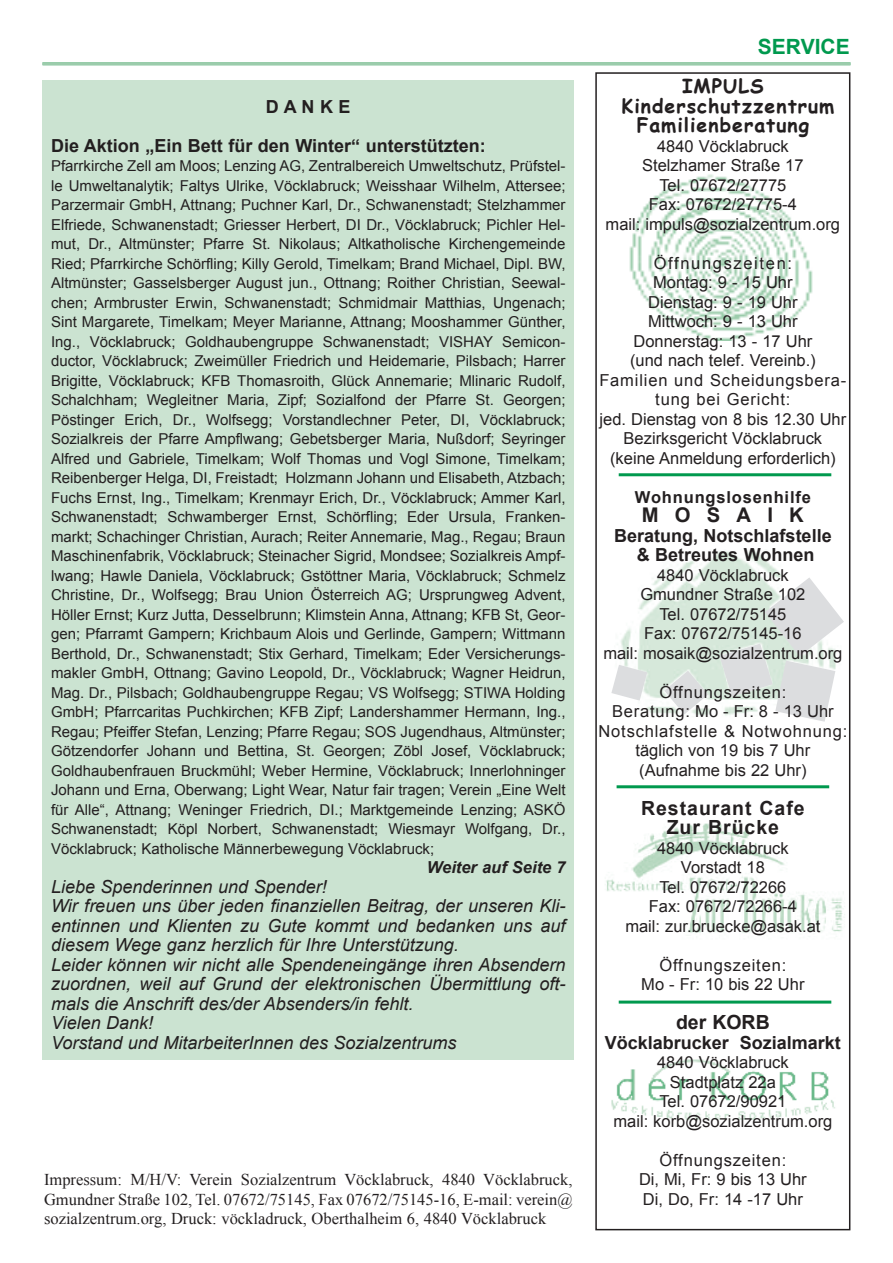
<style>
.page{position:relative;width:893px;height:1263px;background:#fff}
.page>*{position:absolute;margin:0;border:0;box-sizing:border-box;transform-origin:0 0}
.t1{font:700 21px "Arial";color:#00994e}
.t2{font:700 20.25px "Arial";letter-spacing:.8em;color:#231f20}
.t3{font:700 19.5px/19.5px "Comic Sans MS";letter-spacing:.05em;color:#231f20;text-align:center}
.t4{font:700 19.5px/19.5px "Arial";letter-spacing:.05em;color:#231f20;text-align:center}
.t5{font:italic 18px/19.5px "Arial";color:#231f20}
.t6{font:700 18px/39px "Arial";color:#231f20}
.t7{font:16.5px/19.5px "Arial";color:#231f20;text-align:center}
.t8{font:16.5px/19.5px "Times New Roman";color:#231f20;text-align:justify}
.t9{font:16.5px/19.5px "Arial";letter-spacing:.05em;color:#231f20;text-align:center}
.t10{font:700 16.5px "Arial";letter-spacing:.05em;color:#231f20}
.t11{font:italic 700 16.5px "Arial";color:#231f20}
.t12{font:15px/19.5px "Arial";color:#231f20;text-align:justify}
</style>
<div class="page">
<img style="left:611px;top:1059px;width:224px;height:61px">
<img style="left:629px;top:174px;width:184px;height:167px">
<img style="left:617px;top:550px;width:165px;height:166px">
<svg style="left:611px;top:665px;width:36px;height:36px"></svg>
<svg style="left:664px;top:671px;width:44px;height:43px"></svg>
<svg style="left:719px;top:577px;width:125px;height:145px"></svg>
<img style="left:606px;top:823px;width:239px;height:114px">
<hr style="left:43px;top:62px;width:807px;height:3px;background:#9bccab">
<div style="left:43px;top:81px;width:531px;height:979px;background:#cbe3d1"></div>
<hr style="left:619px;top:473px;width:212px;height:3px;background:#00994e">
<hr style="left:617px;top:785px;width:212px;height:3px;background:#00994e">
<hr style="left:619px;top:1000px;width:212px;height:3px;background:#00994e">
<div style="left:595px;top:72px;width:255px;height:1158px;border:2px solid #231f20"></div>
<p class="t6" style="left:51px;top:87px;width:436px;text-indent:215px">D A N K E<br>Die Aktion „Ein Bett für den Winter“ unterstützten:</p>
<p class="t12" style="left:51px;top:156px;width:516px">Pfarrkirche Zell am Moos; Lenzing AG, Zentralbereich Umweltschutz, Prüfstel&shy;le Umweltanalytik; Faltys Ulrike, Vöcklabruck; Weisshaar Wilhelm, Attersee; Parzermair GmbH, Attnang; Puchner Karl, Dr., Schwanenstadt; Stelzhammer Elfriede, Schwanenstadt; Griesser Herbert, DI Dr., Vöcklabruck; Pichler Hel&shy;mut, Dr., Altmünster; Pfarre St. Nikolaus; Altkatholische Kirchengemeinde Ried; Pfarrkirche Schörfling; Killy Gerold, Timelkam; Brand Michael, Dipl. BW, Altmünster; Gasselsberger August jun., Ottnang; Roither Christian, Seewal&shy;chen; Armbruster Erwin, Schwanenstadt; Schmidmair Matthias, Ungenach; Sint Margarete, Timelkam; Meyer Marianne, Attnang; Mooshammer Günther, Ing., Vöcklabruck; Goldhaubengruppe Schwanenstadt; VISHAY Semicon&shy;ductor, Vöcklabruck; Zweimüller Friedrich und Heidemarie, Pilsbach; Harrer Brigitte, Vöcklabruck; KFB Thomasroith, Glück Annemarie; Mlinaric Rudolf, Schalchham; Wegleitner Maria, Zipf; Sozialfond der Pfarre St. Georgen; Pöstinger Erich, Dr., Wolfsegg; Vorstandlechner Peter, DI, Vöcklabruck; Sozialkreis der Pfarre Ampflwang; Gebetsberger Maria, Nußdorf; Seyringer Alfred und Gabriele, Timelkam; Wolf Thomas und Vogl Simone, Timelkam; Reibenberger Helga, DI, Freistadt; Holzmann Johann und Elisabeth, Atzbach; Fuchs Ernst, Ing., Timelkam; Krenmayr Erich, Dr., Vöcklabruck; Ammer Karl, Schwanenstadt; Schwamberger Ernst, Schörfling; Eder Ursula, Franken&shy;markt; Schachinger Christian, Aurach; Reiter Annemarie, Mag., Regau; Braun Maschinenfabrik, Vöcklabruck; Steinacher Sigrid, Mondsee; Sozialkreis Ampf&shy;lwang; Hawle Daniela, Vöcklabruck; Gstöttner Maria, Vöcklabruck; Schmelz Christine, Dr., Wolfsegg; Brau Union Österreich AG; Ursprungweg Advent, Höller Ernst; Kurz Jutta, Desselbrunn; Klimstein Anna, Attnang; KFB St, Geor&shy;gen; Pfarramt Gampern; Krichbaum Alois und Gerlinde, Gampern; Wittmann Berthold, Dr., Schwanenstadt; Stix Gerhard, Timelkam; Eder Versicherungs&shy;makler GmbH, Ottnang; Gavino Leopold, Dr., Vöcklabruck; Wagner Heidrun, Mag. Dr., Pilsbach; Goldhaubengruppe Regau; VS Wolfsegg; STIWA Holding GmbH; Pfarrcaritas Puchkirchen; KFB Zipf; Landershammer Hermann, Ing., Regau; Pfeiffer Stefan, Lenzing; Pfarre Regau; SOS Jugendhaus, Altmünster; Götzendorfer Johann und Bettina, St. Georgen; Zöbl Josef, Vöcklabruck; Goldhaubenfrauen Bruckmühl; Weber Hermine, Vöcklabruck; Innerlohninger Johann und Erna, Oberwang; Light Wear, Natur fair tragen; Verein „Eine Welt für Alle“, Attnang; Weninger Friedrich, DI.; Marktgemeinde Lenzing; ASKÖ Schwanenstadt; Köpl Norbert, Schwanenstadt; Wiesmayr Wolfgang, Dr., Vöcklabruck; Katholische Männerbewegung Vöcklabruck;</p>
<p class="t11" style="left:427px;top:856px;width:140px">Weiter auf Seite 7</p>
<p class="t5" style="left:51px;top:877px;width:516px">Liebe Spenderinnen und Spender!<br>Wir freuen uns über jeden finanziellen Beitrag, der unseren Kli&shy;entinnen und Klienten zu Gute kommt und bedanken uns auf diesem Wege ganz herzlich für Ihre Unterstützung.<br>Leider können wir nicht alle Spendeneingänge ihren Absendern zuordnen, weil auf Grund der elektronischen Übermittlung oft&shy;mals die Anschrift des/der Absenders/in fehlt.<br>Vielen Dank!<br>Vorstand und MitarbeiterInnen des Sozialzentrums</p>
<p class="t8" style="left:44px;top:1169px;width:530px">Impressum: M/H/V: Verein Sozialzentrum Vöcklabruck, 4840 Vöcklabruck, Gmundner Straße 102, Tel. 07672/75145, Fax 07672/75145-16, E-mail: verein@ sozialzentrum.org, Druck: vöckladruck, Oberthalheim 6, 4840 Vöcklabruck</p>
<h1 class="t1" style="left:758px;top:33px;width:93px">SERVICE</h1>
<h3 class="t3" style="left:622px;top:75px;width:214px">IMPULS<br>Kinderschutzzentrum<br>Familienberatung</h3>
<p class="t7" style="left:606px;top:136px;width:236px">4840 Vöcklabruck<br>Stelzhamer Straße 17<br>Tel. 07672/27775<br>Fax: 07672/27775-4<br>mail: impuls@sozialzentrum.org</p>
<p class="t7" style="left:599px;top:253px;width:248px">Öffnungszeiten:<br>Montag: 9 - 15 Uhr<br>Dienstag: 9 - 19 Uhr<br>Mittwoch: 9 - 13 Uhr<br>Donnerstag: 13 - 17 Uhr<br>(und nach telef. Vereinb.)<br>Familien und Scheidungsbera&shy;tung bei Gericht:<br>jed. Dienstag von 8 bis 12.30 Uhr<br>Bezirksgericht Vöcklabruck (keine Anmeldung erforderlich)</p>
<p class="t10" style="left:635px;top:486px;width:177px">Wohnungslosenhilfe</p>
<h2 class="t2" style="left:642px;top:501px;width:164px">MOSAIK</h2>
<p class="t6" style="left:614px;top:526px;width:219px;line-height:19.5px;text-align:center">Beratung, Notschlafstelle &amp; Betreutes Wohnen</p>
<p class="t7" style="left:603px;top:565px;width:241px">4840 Vöcklabruck<br>Gmundner Straße 102<br>Tel. 07672/75145<br>Fax: 07672/75145-16<br>mail: mosaik@sozialzentrum.org</p>
<p class="t9" style="left:598px;top:682px;width:250px">Öffnungszeiten:<br>Beratung: Mo - Fr: 8 - 13 Uhr<br>Notschlafstelle &amp; Notwohnung: täglich von 19 bis 7 Uhr (Aufnahme bis 22 Uhr)</p>
<h3 class="t4" style="left:641px;top:798px;width:165px">Restaurant Cafe<br>Zur Brücke</h3>
<p class="t7" style="left:625px;top:838px;width:197px">4840 Vöcklabruck<br>Vorstadt 18<br>Tel. 07672/72266<br>Fax: 07672/72266-4<br>mail: zur.bruecke@asak.at</p>
<p class="t9" style="left:641px;top:955px;width:165px">Öffnungszeiten:<br>Mo - Fr: 10 bis 22 Uhr</p>
<h3 class="t4" style="left:676px;top:1013px;width:95px">der KORB</h3>
<p class="t6" style="left:605px;top:1023px;width:238px">Vöcklabrucker Sozialmarkt</p>
<p class="t7" style="left:613px;top:1053px;width:220px">4840 Vöcklabruck<br>Stadtplatz 22a<br>Tel. 07672/90921<br>mail: korb@sozialzentrum.org</p>
<p class="t7" style="left:639px;top:1150px;width:169px">Öffnungszeiten:<br>Di, Mi, Fr: 9 bis 13 Uhr<br>Di, Do, Fr: 14 -17 Uhr</p>
</div>
